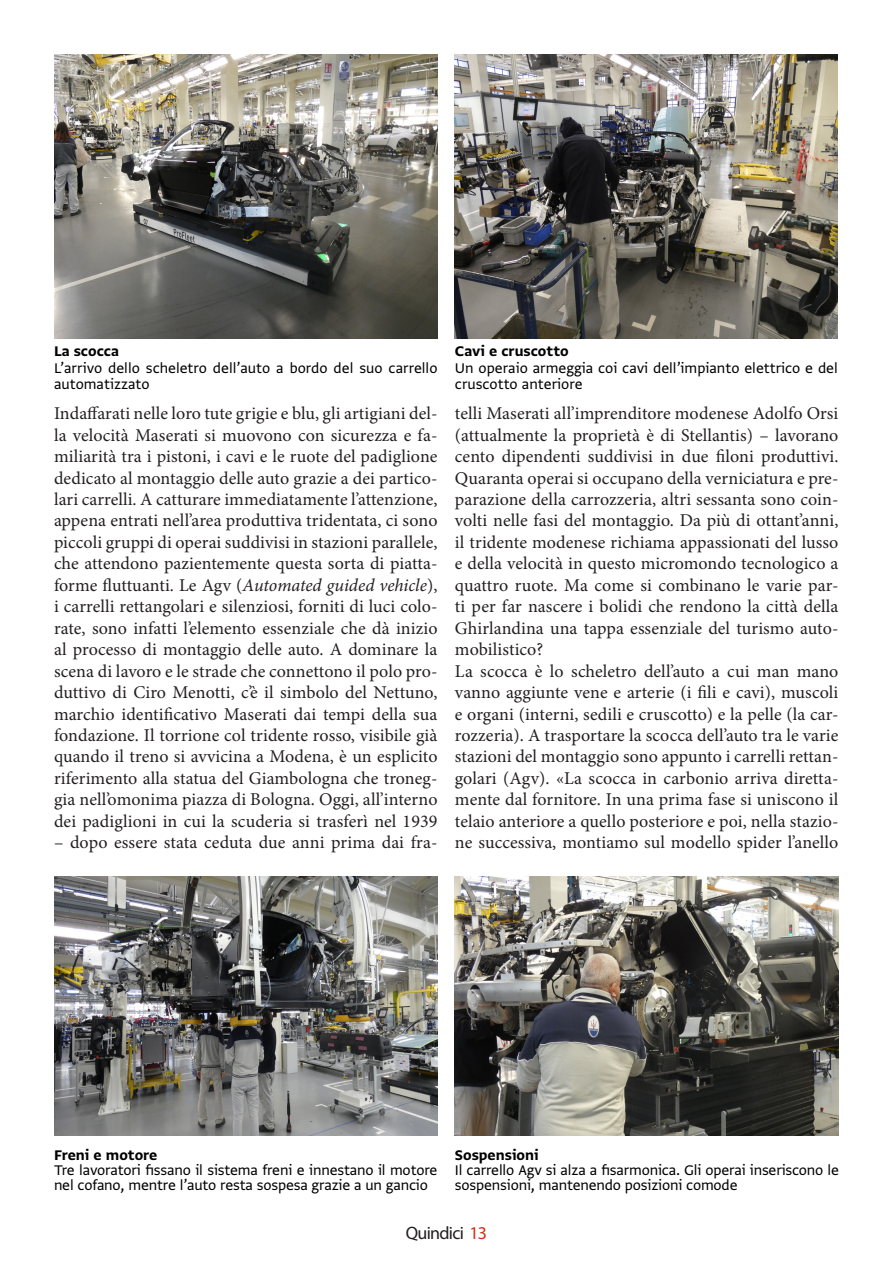
<style>
.page{position:relative;width:893px;height:1263px;background:#fff}
.page>*{position:absolute;margin:0;border:0;box-sizing:border-box;transform-origin:0 0}
.t1{font:18px/21.5px "Minion Pro";letter-spacing:.005em;color:#231f20;text-align:justify}
.t2{font:18px "Myriad Pro";letter-spacing:-.04em;color:#231f20}
.Dida_foto{font:16.5px/16.5px "Greta Sans Std";letter-spacing:-.01em;color:#000}
.Dida_foto-2{font:16.5px "Greta Sans Std Bld";color:#000}
.s1{font-style:italic}
.s2{color:#d32d16}
</style>
<div class="page">
<img style="left:54px;top:54px;width:383px;height:284px">
<img style="left:54px;top:876px;width:383px;height:259px">
<img style="left:454px;top:876px;width:384px;height:259px">
<img style="left:454px;top:54px;width:384px;height:284px">
<p class="Dida_foto-2" style="left:54px;top:341px;width:66px">La scocca</p>
<p class="Dida_foto" style="left:54px;top:359px;width:385px">L’arrivo dello scheletro dell’auto a bordo del suo carrello automatizzato</p>
<p class="t1" style="left:54px;top:403px;width:385px">Indaffarati nelle loro tute grigie e blu, gli artigiani del&shy;la velocità Maserati si muovono con sicurezza e fa&shy;miliarità tra i pistoni, i cavi e le ruote del padiglione dedicato al montaggio delle auto grazie a dei partico&shy;lari carrelli. A catturare immediatamente l’attenzione, appena entrati nell’area produttiva tridentata, ci sono piccoli gruppi di operai suddivisi in stazioni parallele, che attendono pazientemente questa sorta di piatta&shy;forme fluttuanti. Le Agv (<span class="s1">Automated guided vehicle</span>), i carrelli rettangolari e silenziosi, forniti di luci colo&shy;rate, sono infatti l’elemento essenziale che dà inizio al processo di montaggio delle auto. A dominare la scena di lavoro e le strade che connettono il polo pro&shy;duttivo di Ciro Menotti, c’è il simbolo del Nettuno, marchio identificativo Maserati dai tempi della sua fondazione. Il torrione col tridente rosso, visibile già quando il treno si avvicina a Modena, è un esplicito riferimento alla statua del Giambologna che troneg&shy;gia nell’omonima piazza di Bologna. Oggi, all’interno dei padiglioni in cui la scuderia si trasferì nel 1939</p>
<p class="t1" style="left:54px;top:832px;width:385px">– dopo essere stata ceduta due anni prima dai fra-</p>
<p class="Dida_foto-2" style="left:455px;top:341px;width:115px">Cavi e cruscotto</p>
<p class="Dida_foto" style="left:455px;top:359px;width:384px">Un operaio armeggia coi cavi dell’impianto elettrico e del cruscotto anteriore</p>
<p class="t1" style="left:455px;top:403px;width:385px">telli Maserati all’imprenditore modenese Adolfo Orsi (attualmente la proprietà è di Stellantis) – lavorano cento dipendenti suddivisi in due filoni produttivi.<br>Quaranta operai si occupano della verniciatura e pre&shy;parazione della carrozzeria, altri sessanta sono coin&shy;volti nelle fasi del montaggio. Da più di ottant’anni, il tridente modenese richiama appassionati del lusso e della velocità in questo micromondo tecnologico a quattro ruote. Ma come si combinano le varie par&shy;ti per far nascere i bolidi che rendono la città della Ghirlandina una tappa essenziale del turismo auto&shy;mobilistico?</p>
<p class="t1" style="left:455px;top:660px;width:385px">La scocca è lo scheletro dell’auto a cui man mano vanno aggiunte vene e arterie (i fili e cavi), muscoli e organi (interni, sedili e cruscotto) e la pelle (la car&shy;rozzeria). A trasportare la scocca dell’auto tra le varie stazioni del montaggio sono appunto i carrelli rettan&shy;golari (Agv). «La scocca in carbonio arriva diretta&shy;mente dal fornitore. In una prima fase si uniscono il telaio anteriore a quello posteriore e poi, nella stazio&shy;ne successiva, montiamo sul modello spider l’anello</p>
<p class="Dida_foto-2" style="left:54px;top:1145px;width:105px">Freni e motore</p>
<p class="Dida_foto" style="left:54px;top:1162px;width:385px;line-height:15px">Tre lavoratori fissano il sistema freni e innestano il motore nel cofano, mentre l’auto resta sospesa grazie a un gancio</p>
<p class="Dida_foto-2" style="left:455px;top:1145px;width:85px">Sospensioni</p>
<p class="Dida_foto" style="left:455px;top:1162px;width:385px;line-height:15px">Il carrello Agv si alza a fisarmonica. Gli operai inseriscono le sospensioni, mantenendo posizioni comode</p>
<p class="t2" style="left:406px;top:1222px;width:83px">Quindici <span class="s2">13</span></p>
</div>
